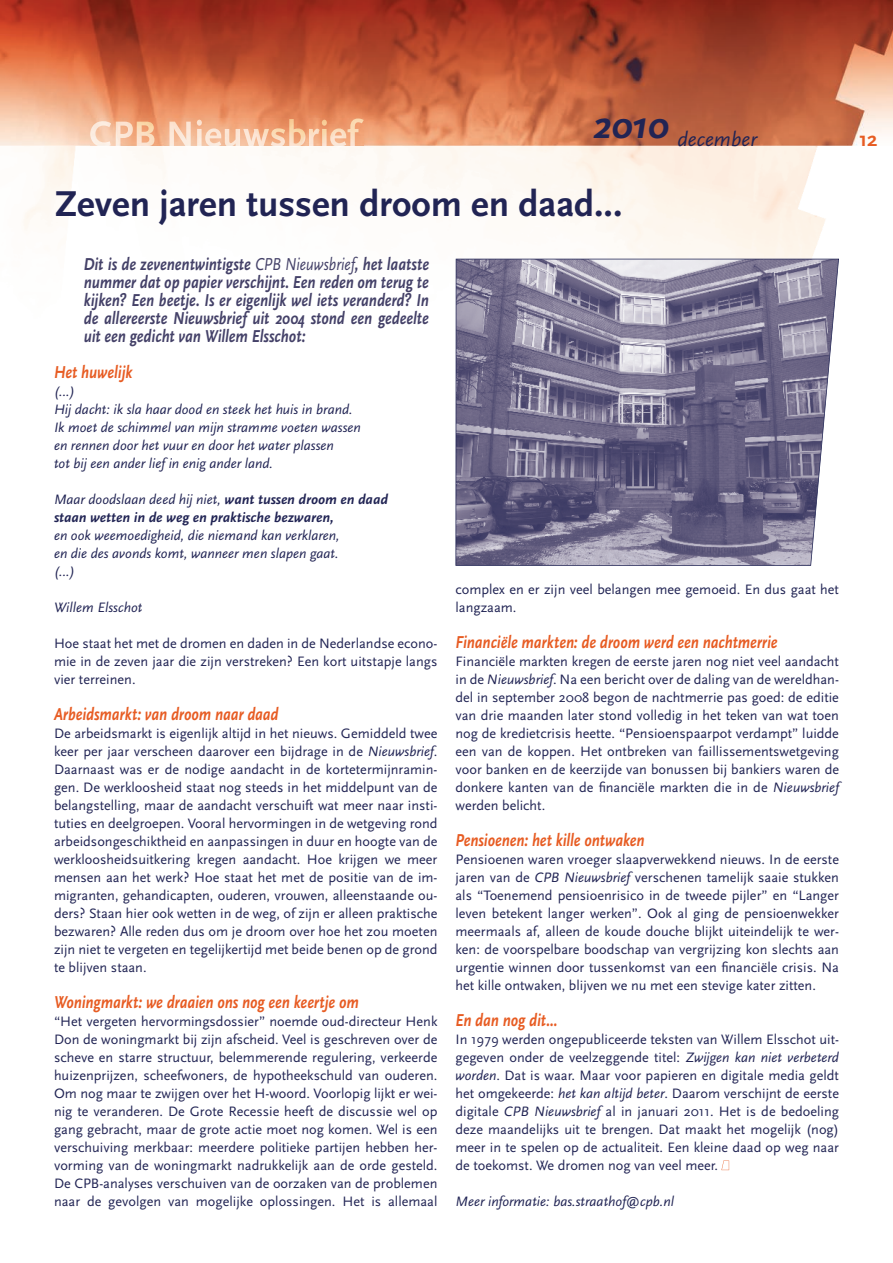
<style>
.page{position:relative;width:893px;height:1263px;background:#fff}
.page>*{position:absolute;margin:0;border:0;box-sizing:border-box;transform-origin:0 0}
.t1{font:700 37.5px "Scala Sans";color:#212454}
.t2{font:italic 21px "Scala Sans";color:#212454}
.t3{font:700 21px "Scala Sans";color:#e75c23}
.t4{font:italic 700 18px/18px "Scala Sans";color:#444168;text-align:justify;scale:.83 1}
.t5{font:italic 700 18px "Scala Sans";color:#e75c23;scale:.83 1}
.t6{font:14.25px/18px "Scala Sans";color:#212454;text-align:justify}
.t7{font:italic 14.25px/18px "Scala Sans";color:#212454}
.t8{font:italic 700 14.25px/18px "Scala Sans";color:#212454}
.s1{font-weight:400}
.s2{font-style:italic}
</style>
<div class="page">
<img style="left:0;top:0;width:893px;height:1171px">
<img style="left:90px;top:146px;width:274px;height:1px">
<img style="left:90px;top:119px;width:274px;height:27px">
<svg style="left:721px;top:1160px;width:8px;height:10px"></svg>
<svg style="left:455px;top:259px;width:384px;height:307px;background:#807b97"></svg>
<h2 class="t2" style="left:593px;top:127px;width:165px"><sup>2010</sup> december</h2>
<h1 class="t1" style="left:55px;top:184px;width:569px">Zeven jaren tussen droom en daad...</h1>
<p class="t4" style="left:84px;top:256px;width:417px">Dit is de zevenentwintigste <span class="s1">CPB Nieuwsbrief</span>, het laatste nummer dat op papier verschijnt. Een reden om terug te kijken? Een beetje. Is er eigenlijk wel iets veranderd? In de allereerste Nieuwsbrief uit 2004 stond een gedeelte uit een gedicht van Willem Elsschot:</p>
<p class="t5" style="left:54px;top:362px;width:96px">Het huwelijk</p>
<p class="t7" style="left:54px;top:383px;width:308px">(...)<br>Hij dacht: ik sla haar dood en steek het huis in brand.<br>Ik moet de schimmel van mijn stramme voeten wassen en rennen door het vuur en door het water plassen<br>tot bij een ander lief in enig ander land.</p>
<p class="t8" style="left:54px;top:491px;width:335px"><span class="s1">Maar doodslaan deed hij niet,</span> want tussen droom en daad staan wetten in de weg en praktische bezwaren,</p>
<p class="t7" style="left:54px;top:527px;width:287px;text-align:justify">en ook weemoedigheid, die niemand kan verklaren, en die des avonds komt, wanneer men slapen gaat. (...)</p>
<p class="t7" style="left:54px;top:599px;width:90px">Willem Elsschot</p>
<p class="t6" style="left:54px;top:635px;width:385px">Hoe staat het met de dromen en daden in de Nederlandse econo&shy;mie in de zeven jaar die zijn verstreken? Een kort uitstapje langs vier terreinen.</p>
<p class="t5" style="left:54px;top:704px;width:272px">Arbeidsmarkt: van droom naar daad</p>
<p class="t6" style="left:54px;top:725px;width:385px">De arbeidsmarkt is eigenlijk altijd in het nieuws. Gemiddeld twee keer per jaar verscheen daarover een bijdrage in de <span class="s2">Nieuwsbrief</span>.<br>Daarnaast was er de nodige aandacht in de kortetermijnramin&shy;gen. De werkloosheid staat nog steeds in het middelpunt van de belangstelling, maar de aandacht verschuift wat meer naar insti&shy;tuties en deelgroepen. Vooral hervormingen in de wetgeving rond arbeidsongeschiktheid en aanpassingen in duur en hoogte van de werkloosheidsuitkering kregen aandacht. Hoe krijgen we meer mensen aan het werk? Hoe staat het met de positie van de im&shy;migranten, gehandicapten, ouderen, vrouwen, alleenstaande ou&shy;ders? Staan hier ook wetten in de weg, of zijn er alleen praktische bezwaren? Alle reden dus om je droom over hoe het zou moeten zijn niet te vergeten en tegelijkertijd met beide benen op de grond te blijven staan.</p>
<p class="t5" style="left:54px;top:992px;width:369px">Woningmarkt: we draaien ons nog een keertje om</p>
<p class="t6" style="left:54px;top:1013px;width:385px">“Het vergeten hervormingsdossier” noemde oud-directeur Henk Don de woningmarkt bij zijn afscheid. Veel is geschreven over de scheve en starre structuur, belemmerende regulering, verkeerde huizenprijzen, scheefwoners, de hypotheekschuld van ouderen.<br>Om nog maar te zwijgen over het H-woord. Voorlopig lijkt er wei&shy;nig te veranderen. De Grote Recessie heeft de discussie wel op gang gebracht, maar de grote actie moet nog komen. Wel is een verschuiving merkbaar: meerdere politieke partijen hebben her&shy;vorming van de woningmarkt nadrukkelijk aan de orde gesteld.<br>De CPB-analyses verschuiven van de oorzaken van de problemen naar de gevolgen van mogelijke oplossingen. Het is allemaal</p>
<p class="t6" style="left:455px;top:581px;width:385px">complex en er zijn veel belangen mee gemoeid. En dus gaat het langzaam.</p>
<p class="t5" style="left:455px;top:632px;width:389px">Financiële markten: de droom werd een nachtmerrie</p>
<p class="t6" style="left:455px;top:653px;width:385px">Financiële markten kregen de eerste jaren nog niet veel aandacht in de <span class="s2">Nieuwsbrief</span>. Na een bericht over de daling van de wereldhan&shy;del in september 2008 begon de nachtmerrie pas goed: de editie van drie maanden later stond volledig in het teken van wat toen nog de kredietcrisis heette. “Pensioenspaarpot verdampt” luidde een van de koppen. Het ontbreken van faillissementswetgeving voor banken en de keerzijde van bonussen bij bankiers waren de donkere kanten van de financiële markten die in de <span class="s2">Nieuwsbrief </span>werden belicht.</p>
<p class="t5" style="left:455px;top:830px;width:229px">Pensioenen: het kille ontwaken</p>
<p class="t6" style="left:455px;top:851px;width:385px">Pensioenen waren vroeger slaapverwekkend nieuws. In de eerste jaren van de <span class="s2">CPB Nieuwsbrief</span> verschenen tamelijk saaie stukken als “Toenemend pensioenrisico in de tweede pijler” en “Langer leven betekent langer werken”. Ook al ging de pensioenwekker meermaals af, alleen de koude douche blijkt uiteindelijk te wer&shy;ken: de voorspelbare boodschap van vergrijzing kon slechts aan urgentie winnen door tussenkomst van een financiële crisis. Na het kille ontwaken, blijven we nu met een stevige kater zitten.</p>
<p class="t5" style="left:455px;top:1010px;width:124px">En dan nog dit...</p>
<p class="t6" style="left:455px;top:1031px;width:385px">In 1979 werden ongepubliceerde teksten van Willem Elsschot uit&shy;gegeven onder de veelzeggende titel: <span class="s2">Zwijgen kan niet verbeterd worden</span>. Dat is waar. Maar voor papieren en digitale media geldt het omgekeerde: <span class="s2">het kan altijd beter</span>. Daarom verschijnt de eerste digitale <span class="s2">CPB Nieuwsbrief</span> al in januari 2011. Het is de bedoeling deze maandelijks uit te brengen. Dat maakt het mogelijk (nog) meer in te spelen op de actualiteit. Een kleine daad op weg naar de toekomst. We dromen nog van veel meer.</p>
<p class="t7" style="left:455px;top:1193px;width:220px">Meer informatie: bas.straathof@cpb.nl</p>
<h2 class="t3" style="left:859px;top:128px;width:20px">12</h2>
</div>
